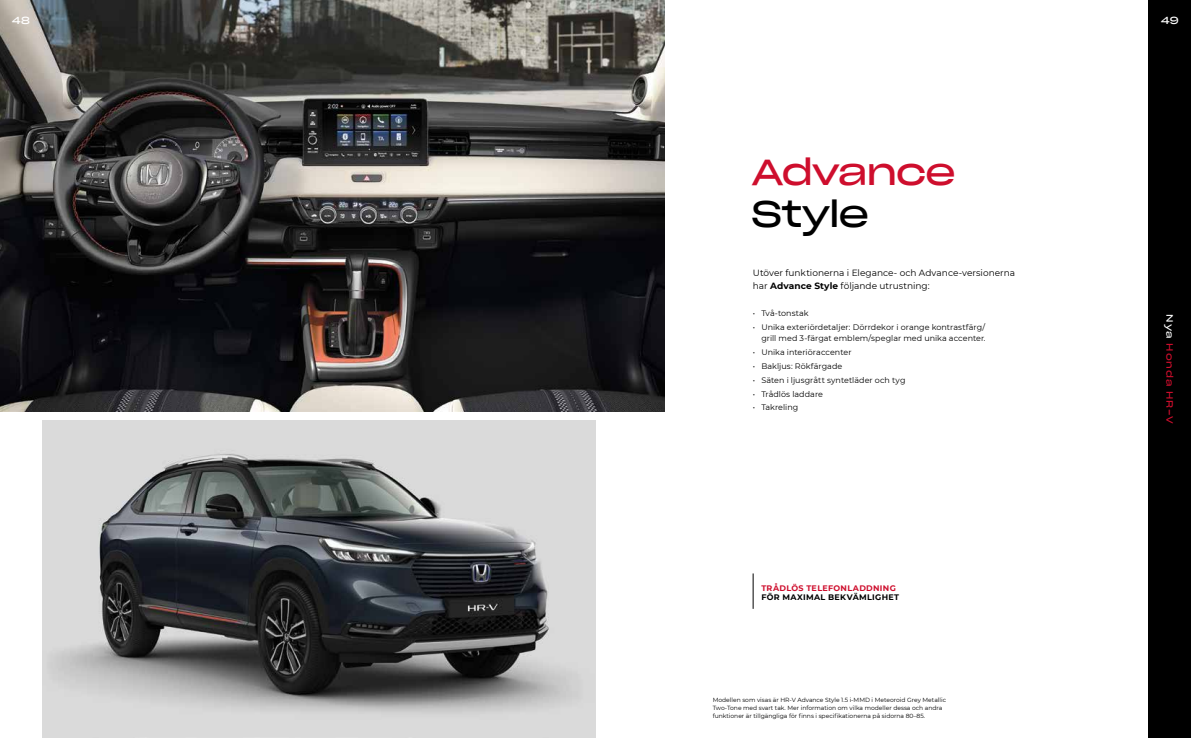
<style>
.page{position:relative;width:1191px;height:738px;background:#fff}
.page>*{position:absolute;margin:0;border:0;box-sizing:border-box;transform-origin:0 0}
.t1{font:36px "Sharp Grotesk Book 25";letter-spacing:-.04em;color:#ce0e2d}
.t2{font:36px "Sharp Grotesk Book 25";letter-spacing:-.025em;color:#000}
.t3{font:10px "Sharp Grotesk Book 25";color:#fff}
.t4{font:9px/13px "Montserrat";color:#000}
.t5{font:9px "Sharp Grotesk Book 25";letter-spacing:.09em;color:#ce0e2d}
.t6{font:8px/11px "Montserrat";letter-spacing:.005em;color:#000;text-align:right}
.t7{font:700 8px "Montserrat";letter-spacing:.04em;color:#ce0e2d}
.t8{font:700 8px "Montserrat";letter-spacing:.04em;color:#000}
.t9{font:6px/8px "Montserrat";color:#000}
.s1{font-weight:700}
.s2{color:#fff}
</style>
<div class="page">
<img style="left:43px;top:420px;width:552px;height:317px">
<img style="left:0;top:0;width:664px;height:411px">
<hr style="left:753px;top:573px;width:1px;height:35px;background:#000">
<div style="left:1148px;top:0;width:43px;height:737px;background:#000"></div>
<p class="t3" style="left:12px;top:12px;width:19px">48</p>
<h1 class="t1" style="left:751px;top:141px;width:206px">Advance</h1>
<h1 class="t2" style="left:751px;top:183px;width:119px">Style</h1>
<p class="t4" style="left:753px;top:265px;width:264px">Utöver funktionerna i Elegance- och Advance-versionerna har <span class="s1">Advance Style</span> följande utrustning:</p>
<p class="t6" style="left:753px;top:307px;width:57px">• Två-tonstak</p>
<p class="t6" style="left:753px;top:321px;width:234px">• Unika exteriördetaljer: Dörrdekor i orange kontrastfärg/ grill med 3-färgat emblem/speglar med unika accenter.</p>
<p class="t6" style="left:753px;top:346px;width:100px">• Unika interiöraccenter</p>
<p class="t6" style="left:753px;top:360px;width:91px">• Bakljus: Rökfärgade</p>
<p class="t6" style="left:753px;top:374px;width:154px">• Säten i ljusgrått syntetläder och tyg</p>
<p class="t6" style="left:753px;top:387px;width:72px">• Trådlös laddare</p>
<p class="t6" style="left:753px;top:401px;width:47px">• Takreling</p>
<p class="t7" style="left:761px;top:581px;width:136px">TRÅDLÖS TELEFONLADDNING</p>
<p class="t8" style="left:761px;top:590px;width:139px">FÖR MAXIMAL BEKVÄMLIGHET</p>
<p class="t9" style="left:712px;top:695px;width:235px">Modellen som visas är HR-V Advance Style 1.5 i-MMD i Meteoroid Grey Metallic<br>Two-Tone med svart tak. Mer information om vilka modeller dessa och andra funktioner är tillgängliga för finns i specifikationerna på sidorna 80–85.</p>
<p class="t3" style="left:1161px;top:12px;width:19px">49</p>
<p class="t5" style="left:1177px;top:314px;width:111px;rotate:90deg"><span class="s2">Nya</span> Honda HR-V</p>
</div>
